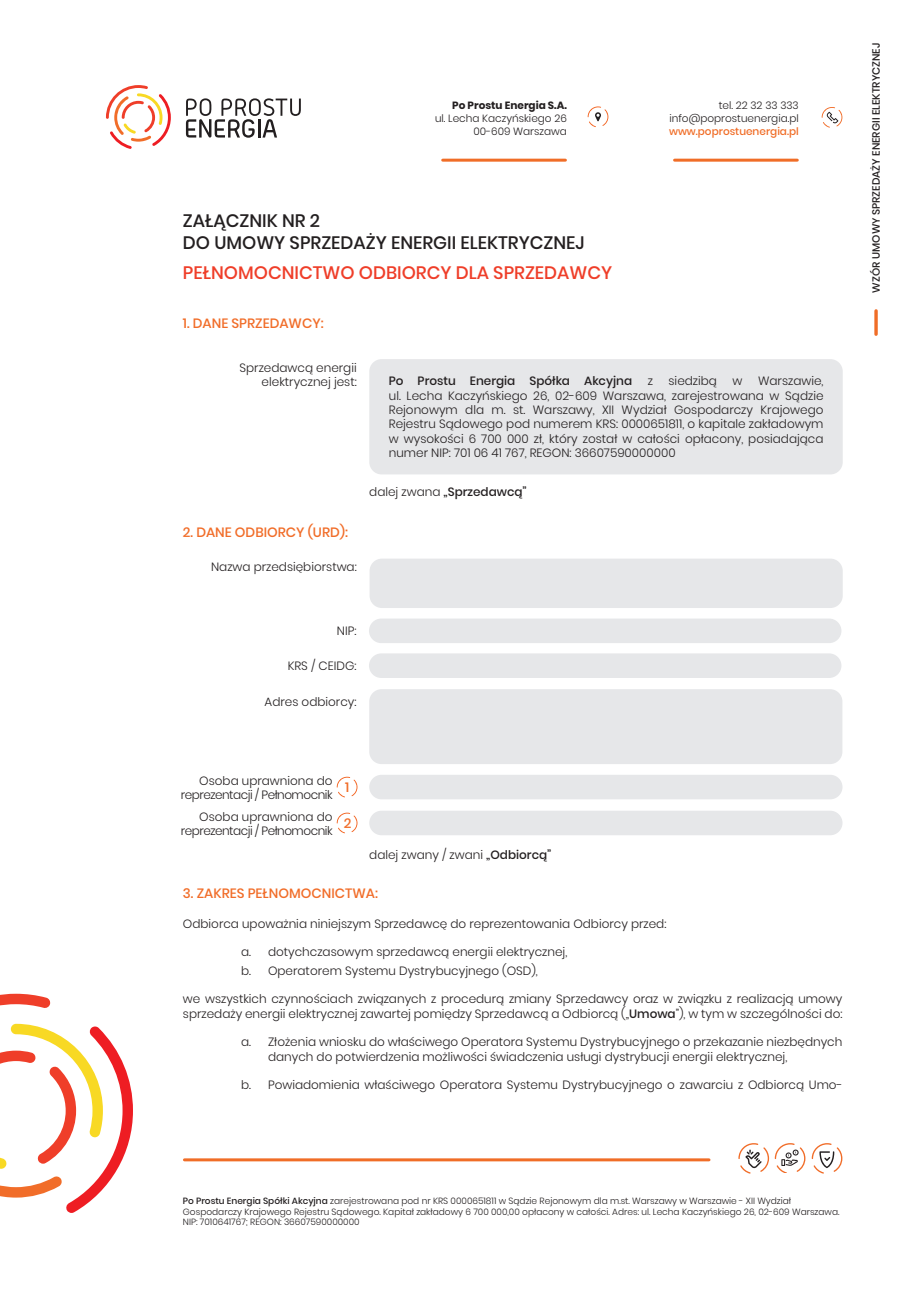
<style>
.page{position:relative;width:919px;height:1289px;background:#fff}
.page>*{position:absolute;margin:0;border:0;box-sizing:border-box;transform-origin:0 0}
.t1{font:500 18px/21.6px "Poppins";color:#231f20}
.t2{font:500 18px "Poppins";color:#ef3e29}
.t3{font:500 13.5px "Poppins";color:#f16d29}
.t4{font:300 12px/14.4px "Poppins";color:#231f20}
.t5{font:300 12px/14.4px "Poppins";letter-spacing:-.04em;color:#231f20;text-align:right}
.t6{font:500 12px "Poppins";color:#231f20}
.t7{font:300 10.5px/12.6px "Poppins";color:#231f20;text-align:right}
.t8{font:500 10.5px "Poppins";color:#231f20}
.t9{font:500 10.5px "Poppins";color:#f06d27}
.t10{font:700 10.5px "Poppins";color:#231f20}
.t11{font:300 9px/10.8px "Poppins";color:#231f20}
.s1{font-weight:300}
.s2{font-weight:500}
</style>
<div class="page">
<hr style="left:442px;top:159px;width:123px;height:3px;background:#f06d27">
<hr style="left:184px;top:1158px;width:525px;height:3px;background:#f06d27">
<hr style="left:674px;top:159px;width:123px;height:3px;background:#f06d27">
<hr style="left:874px;top:311px;width:3px;height:23px;background:#f06d27">
<svg style="left:821px;top:107px;width:21px;height:21px"></svg>
<svg style="left:587px;top:106px;width:21px;height:21px"></svg>
<svg style="left:186px;top:98px;width:115px;height:40px"></svg>
<svg style="left:106px;top:85px;width:65px;height:64px"></svg>
<svg style="left:0;top:993px;width:133px;height:219px"></svg>
<svg style="left:738px;top:1143px;width:67px;height:30px"></svg>
<svg style="left:811px;top:1143px;width:31px;height:30px"></svg>
<div style="left:369px;top:359px;width:473px;height:115px;background:#e6e7e9;border-radius:12px"></div>
<div style="left:369px;top:558px;width:473px;height:50px;background:#e6e7e9;border-radius:12px"></div>
<div style="left:369px;top:618px;width:472px;height:25px;background:#e6e7e9;border-radius:12px"></div>
<div style="left:369px;top:653px;width:472px;height:25px;background:#e6e7e9;border-radius:12px"></div>
<div style="left:369px;top:689px;width:473px;height:75px;background:#e6e7e9;border-radius:12px"></div>
<div style="left:369px;top:774px;width:473px;height:25px;background:#e6e7e9;border-radius:12px"></div>
<div style="left:369px;top:810px;width:473px;height:25px;background:#e6e7e9;border-radius:12px"></div>
<svg style="left:337px;top:776px;width:20px;height:21px"></svg>
<svg style="left:337px;top:812px;width:20px;height:21px"></svg>
<p class="t10" style="left:452px;top:100px;width:116px">Po Prostu Energia S.A.</p>
<p class="t7" style="left:435px;top:112px;width:133px">ul. Lecha Kaczyńskiego 26<br>00-609 Warszawa</p>
<p class="t7" style="left:669px;top:99px;width:131px">tel. 22 32 33 333 info@poprostuenergia.pl</p>
<p class="t9" style="left:669px;top:125px;width:131px">www.poprostuenergia.pl</p>
<h1 class="t1" style="left:183px;top:210px;width:403px">ZAŁĄCZNIK NR 2<br>DO UMOWY SPRZEDAŻY ENERGII ELEKTRYCZNEJ</h1>
<h1 class="t2" style="left:183px;top:262px;width:431px">PEŁNOMOCNICTWO ODBIORCY DLA SPRZEDAWCY</h1>
<p class="t3" style="left:183px;top:315px;width:142px">1. DANE SPRZEDAWCY:</p>
<p class="t4" style="left:239px;top:360px;width:119px;text-align:right">Sprzedawcą energii elektrycznej jest:</p>
<p class="t6" style="left:389px;top:374px;width:245px">Po Prostu Energia Spółka Akcyjna</p>
<p class="t4" style="left:647px;top:374px;width:7px">z</p>
<p class="t4" style="left:668px;top:374px;width:50px">siedzibą</p>
<p class="t4" style="left:732px;top:374px;width:11px">w</p>
<p class="t4" style="left:389px;top:374px;width:436px;text-align:justify;text-indent:369px">Warszawie, ul. Lecha Kaczyńskiego 26, 02-609 Warszawa, zarejestrowana w Sądzie Rejonowym dla m. st. Warszawy, XII Wydział Gospodarczy Krajowego Rejestru Sądowego pod numerem KRS: 0000651811, o kapitale zakładowym w wysokości 6 700 000 zł, który został w całości opłacony, posiadająca numer NIP: 701 06 41 767, REGON: 36607590000000</p>
<p class="t6" style="left:369px;top:485px;width:159px"><span class="s1">dalej zwana</span> „Sprzedawcą”</p>
<p class="t3" style="left:183px;top:524px;width:167px">2. DANE ODBIORCY (URD):</p>
<p class="t4" style="left:211px;top:560px;width:147px">Nazwa przedsiębiorstwa:</p>
<p class="t4" style="left:337px;top:623px;width:21px">NIP:</p>
<p class="t4" style="left:288px;top:658px;width:70px">KRS / CEIDG:</p>
<p class="t4" style="left:264px;top:694px;width:93px">Adres odbiorcy:</p>
<p class="t5" style="left:181px;top:773px;width:153px">Osoba uprawniona do reprezentacji / Pełnomocnik</p>
<p class="t5" style="left:181px;top:809px;width:153px">Osoba uprawniona do reprezentacji / Pełnomocnik</p>
<p class="t3" style="left:345px;top:779px;width:6px">1</p>
<p class="t3" style="left:344px;top:815px;width:9px">2</p>
<p class="t4" style="left:369px;top:847px;width:184px">dalej zwany / zwani <span class="s2">„Odbiorcą”</span></p>
<p class="t3" style="left:183px;top:885px;width:196px">3. ZAKRES PEŁNOMOCNICTWA:</p>
<p class="t4" style="left:183px;top:916px;width:485px">Odbiorca upoważnia niniejszym Sprzedawcę do reprezentowania Odbiorcy przed:</p>
<p class="t4" style="left:241px;top:942px;width:328px;line-height:19.2px">a. dotychczasowym sprzedawcą energii elektrycznej, b. Operatorem Systemu Dystrybucyjnego (OSD),</p>
<p class="t4" style="left:183px;top:991px;width:661px;line-height:15px">we wszystkich czynnościach związanych z procedurą zmiany Sprzedawcy oraz w związku z realizacją umowy sprzedaży energii elektrycznej zawartej pomiędzy Sprzedawcą a Odbiorcą („<span class="s2">Umowa</span>”), w tym w szczególności do:</p>
<p class="t4" style="left:268px;top:1034px;width:576px;line-height:15px;text-indent:-27px">a. Złożenia wniosku do właściwego Operatora Systemu Dystrybucyjnego o przekazanie niezbędnych danych do potwierdzenia możliwości świadczenia usługi dystrybucji energii elektrycznej,</p>
<p class="t4" style="left:241px;top:1077px;width:603px">b. Powiadomienia właściwego Operatora Systemu Dystrybucyjnego o zawarciu z Odbiorcą Umo-</p>
<p class="t8" style="left:869px;top:293px;width:251px;rotate:-90deg">WZÓR UMOWY SPRZEDAŻY ENERGII ELEKTRYCZNEJ</p>
<p class="t11" style="left:183px;top:1195px;width:658px"><span class="s2">Po Prostu Energia Spółki Akcyjna</span> zarejestrowana pod nr KRS 0000651811 w Sądzie Rejonowym dla m.st. Warszawy w Warszawie - XII Wydział<br>Gospodarczy Krajowego Rejestru Sądowego. Kapitał zakładowy 6 700 000,00 opłacony w całości. Adres: ul. Lecha Kaczyńskiego 26, 02-609 Warszawa.<br>NIP: 7010641767; REGON: 36607590000000</p>
</div>
